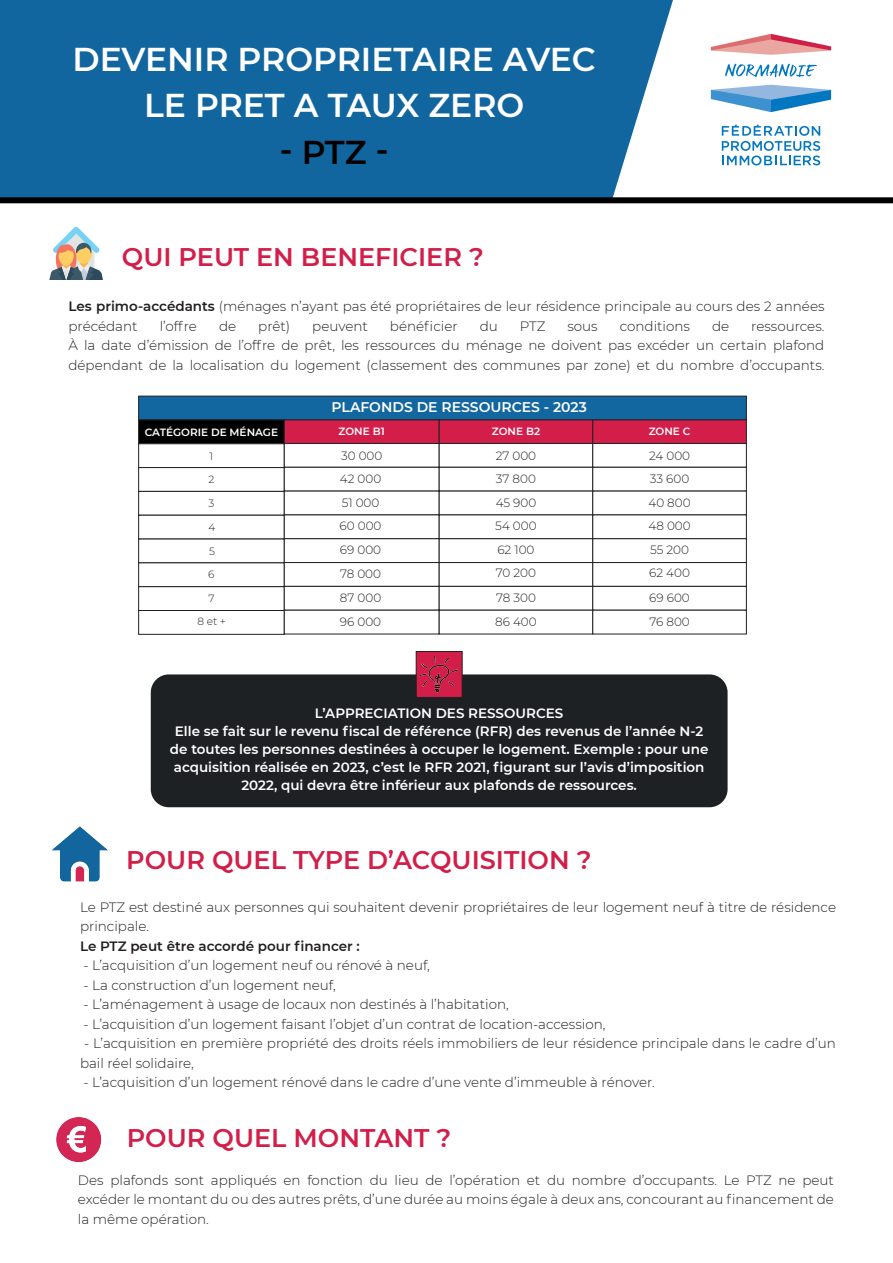
<style>
.page{position:relative;width:893px;height:1263px;background:#fff}
.page>*{position:absolute;margin:0;border:0;box-sizing:border-box;transform-origin:0 0}
.t1{font:600 33px/46.5px "Montserrat";color:#fff;text-align:center}
.t2{font:600 33px "Montserrat";color:#000001}
.t3{font:600 25.5px "Montserrat";color:#d31e49}
.t4{font:600 13.95px "Montserrat";color:#fff}
.t5{font:300 13.5px/19.5px "Montserrat";color:#231f20}
.t6{font:600 13.5px/18px "Montserrat";color:#fff;text-align:center}
.t7{font:600 13.5px "Montserrat";color:#231f20}
.t8{font:300 12px/23.5px "Montserrat";color:#231f20}
.t9{font:600 10.5px "Montserrat";color:#fff}
.t10{font:300 10.5px/22.6px "Montserrat";color:#231f20}
.s1{font-weight:600}
</style>
<div class="page">
<div style="left:0;top:0;width:673px;height:197px;background:#12669f"></div>
<div style="left:0;top:197px;width:893px;height:6px;background:#000001"></div>
<svg style="left:711px;top:85px;width:120px;height:27px"></svg>
<svg style="left:711px;top:34px;width:120px;height:21px"></svg>
<svg style="left:725px;top:64px;width:92px;height:13px"></svg>
<svg style="left:722px;top:124px;width:98px;height:41px"></svg>
<svg style="left:49px;top:227px;width:53px;height:53px"></svg>
<div style="left:138px;top:396px;width:609px;height:24px;background:#1267a0;border:1px solid #231f20"></div>
<div style="left:138px;top:420px;width:147px;height:24px;background:#000001;border:1px solid #231f20"></div>
<div style="left:284px;top:420px;width:156px;height:24px;background:#d31e49"></div>
<div style="left:439px;top:420px;width:154px;height:24px;background:#d31e49"></div>
<div style="left:138px;top:443px;width:147px;height:25px;background:#fff;border:1px solid #231f20"></div>
<div style="left:138px;top:467px;width:147px;height:25px;background:#fff;border:1px solid #231f20"></div>
<div style="left:138px;top:491px;width:147px;height:25px;background:#fff;border:1px solid #231f20"></div>
<div style="left:138px;top:515px;width:147px;height:24px;background:#fff;border:1px solid #231f20"></div>
<div style="left:138px;top:562px;width:147px;height:25px;background:#fff;border:1px solid #231f20"></div>
<div style="left:138px;top:586px;width:147px;height:25px;background:#fff;border:1px solid #231f20"></div>
<div style="left:284px;top:443px;width:156px;height:25px;background:#fff;border:1px solid #231f20"></div>
<div style="left:284px;top:467px;width:156px;height:24px;background:#fff;border:1px solid #231f20"></div>
<div style="left:284px;top:491px;width:156px;height:24px;background:#fff"></div>
<div style="left:284px;top:514px;width:156px;height:25px;background:#fff;border:1px solid #231f20"></div>
<div style="left:284px;top:538px;width:156px;height:25px;background:#fff;border:1px solid #231f20"></div>
<div style="left:284px;top:562px;width:156px;height:25px;background:#fff;border:1px solid #231f20"></div>
<div style="left:284px;top:586px;width:156px;height:24px;background:#fff;border:1px solid #231f20"></div>
<div style="left:439px;top:443px;width:154px;height:25px;background:#fff;border:1px solid #231f20"></div>
<div style="left:439px;top:467px;width:154px;height:24px;background:#fff;border:1px solid #231f20"></div>
<div style="left:439px;top:514px;width:154px;height:25px;background:#fff;border:1px solid #231f20"></div>
<div style="left:439px;top:538px;width:154px;height:25px;background:#fff;border:1px solid #231f20"></div>
<div style="left:439px;top:562px;width:154px;height:25px;background:#fff;border:1px solid #231f20"></div>
<div style="left:439px;top:586px;width:154px;height:24px;background:#fff;border:1px solid #231f20"></div>
<div style="left:592px;top:420px;width:155px;height:24px;background:#d31e49"></div>
<div style="left:592px;top:443px;width:155px;height:25px;background:#fff;border:1px solid #231f20"></div>
<div style="left:592px;top:467px;width:155px;height:24px;background:#fff;border:1px solid #231f20"></div>
<div style="left:592px;top:514px;width:155px;height:25px;background:#fff;border:1px solid #231f20"></div>
<div style="left:592px;top:538px;width:155px;height:25px;background:#fff;border:1px solid #231f20"></div>
<div style="left:592px;top:562px;width:155px;height:25px;background:#fff;border:1px solid #231f20"></div>
<div style="left:592px;top:586px;width:155px;height:24px;background:#fff;border:1px solid #231f20"></div>
<div style="left:138px;top:610px;width:147px;height:25px;background:#fff;border:1px solid #231f20"></div>
<div style="left:284px;top:610px;width:156px;height:24px;background:#fff;border:1px solid #231f20"></div>
<div style="left:439px;top:610px;width:154px;height:24px;background:#fff;border:1px solid #231f20"></div>
<div style="left:592px;top:610px;width:155px;height:24px;background:#fff;border:1px solid #231f20"></div>
<div style="left:151px;top:674px;width:577px;height:133px;background:#1d2124;border-radius:18px"></div>
<div style="left:416px;top:651px;width:46px;height:47px;background:#d31e49;border:1px solid #231f20"></div>
<img style="left:419px;top:655px;width:39px;height:38px">
<img style="left:51px;top:826px;width:57px;height:56px">
<img style="left:56px;top:1117px;width:46px;height:45px">
<h1 class="t1" style="left:72px;top:34px;width:525px">DEVENIR PROPRIETAIRE AVEC<br>LE PRET A TAUX ZERO</h1>
<h1 class="t2" style="left:279px;top:129px;width:111px">- PTZ -</h1>
<h2 class="t3" style="left:122px;top:239px;width:363px">QUI PEUT EN BENEFICIER ?</h2>
<p class="t5" style="left:68px;top:296px;width:757px"><span class="s1">Les primo‐accédants</span> (ménages n’ayant pas été propriétaires de leur résidence principale au cours des 2 années précédant</p>
<p class="t5" style="left:160px;top:316px;width:39px">l’offre</p>
<p class="t5" style="left:219px;top:316px;width:19px">de</p>
<p class="t5" style="left:258px;top:316px;width:34px">prêt)</p>
<p class="t5" style="left:312px;top:316px;width:57px">peuvent</p>
<p class="t5" style="left:390px;top:316px;width:69px">bénéficier</p>
<p class="t5" style="left:480px;top:316px;width:20px">du</p>
<p class="t5" style="left:520px;top:316px;width:27px">PTZ</p>
<p class="t5" style="left:567px;top:316px;width:32px">sous</p>
<p class="t5" style="left:620px;top:316px;width:72px">conditions</p>
<p class="t5" style="left:712px;top:316px;width:19px">de</p>
<p class="t5" style="left:68px;top:316px;width:757px;text-align:justify;text-indent:683px">ressources.<br>À la date d’émission de l’offre de prêt, les ressources du ménage ne doivent pas excéder un certain plafond dépendant de la localisation du logement (classement des communes par zone) et du nombre d’occupants.</p>
<p class="t9" style="left:145px;top:424px;width:135px">CATÉGORIE DE MÉNAGE</p>
<p class="t10" style="left:208px;top:445px;width:7px">1<br>2</p>
<p class="t10" style="left:209px;top:492px;width:7px">3</p>
<p class="t10" style="left:209px;top:515px;width:8px">4</p>
<p class="t10" style="left:209px;top:539px;width:7px">5</p>
<p class="t10" style="left:208px;top:562px;width:8px">6</p>
<p class="t10" style="left:209px;top:587px;width:8px">7</p>
<p class="t4" style="left:332px;top:397px;width:257px">PLAFONDS DE RESSOURCES - 2023</p>
<p class="t9" style="left:339px;top:424px;width:48px">ZONE B1</p>
<p class="t9" style="left:492px;top:424px;width:50px">ZONE B2</p>
<p class="t8" style="left:340px;top:444px;width:44px;line-height:22.5px">30 000<br>42 000</p>
<p class="t8" style="left:340px;top:490px;width:43px">51 000<br>60 000<br>69 000<br>78 000<br>87 000</p>
<p class="t8" style="left:496px;top:444px;width:42px;line-height:22.5px">27 000<br>37 800</p>
<p class="t8" style="left:495px;top:490px;width:43px">45 900<br>54 000<br>62 100<br>70 200</p>
<p class="t8" style="left:496px;top:585px;width:41px">78 300</p>
<p class="t9" style="left:649px;top:424px;width:43px">ZONE C</p>
<p class="t8" style="left:649px;top:444px;width:43px;line-height:22.5px">24 000<br>33 600</p>
<p class="t8" style="left:648px;top:490px;width:44px">40 800<br>48 000<br>55 200<br>62 400</p>
<p class="t8" style="left:649px;top:585px;width:42px">69 600</p>
<p class="t10" style="left:197px;top:609px;width:30px">8 et +</p>
<p class="t8" style="left:340px;top:609px;width:43px">96 000</p>
<p class="t8" style="left:495px;top:609px;width:43px">86 400</p>
<p class="t8" style="left:649px;top:610px;width:42px">76 800</p>
<p class="t6" style="left:170px;top:704px;width:540px">L’APPRECIATION DES RESSOURCES<br>Elle se fait sur le revenu fiscal de référence (RFR) des revenus de l’année N-2 de toutes les personnes destinées à occuper le logement. Exemple : pour une acquisition réalisée en 2023, c’est le RFR 2021, figurant sur l’avis d’imposition 2022, qui devra être inférieur aux plafonds de ressources.</p>
<h2 class="t3" style="left:126px;top:842px;width:467px">POUR QUEL TYPE D’ACQUISITION ?</h2>
<p class="t5" style="left:80px;top:897px;width:757px">Le PTZ est destiné aux personnes qui souhaitent devenir propriétaires de leur logement neuf à titre de résidence principale.</p>
<p class="t7" style="left:80px;top:936px;width:281px">Le PTZ peut être accordé pour financer :</p>
<p class="t5" style="left:83px;top:955px;width:348px">- L’acquisition d’un logement neuf ou rénové à neuf,</p>
<p class="t5" style="left:83px;top:975px;width:254px">- La construction d’un logement neuf,</p>
<p class="t5" style="left:83px;top:994px;width:427px">- L’aménagement à usage de locaux non destinés à l’habitation,</p>
<p class="t5" style="left:83px;top:1014px;width:524px">- L’acquisition d’un logement faisant l’objet d’un contrat de location‐accession,</p>
<p class="t5" style="left:80px;top:1033px;width:757px">- L’acquisition en première propriété des droits réels immobiliers de leur résidence principale dans le cadre d’un bail réel solidaire,</p>
<p class="t5" style="left:83px;top:1072px;width:573px">- L’acquisition d’un logement rénové dans le cadre d’une vente d’immeuble à rénover.</p>
<h2 class="t3" style="left:127px;top:1119px;width:326px">POUR QUEL MONTANT ?</h2>
<p class="t5" style="left:78px;top:1170px;width:757px;text-align:justify">Des plafonds sont appliqués en fonction du lieu de l’opération et du nombre d’occupants. Le PTZ ne peut excéder le montant du ou des autres prêts, d’une durée au moins égale à deux ans, concourant au financement de la même opération.</p>
</div>
